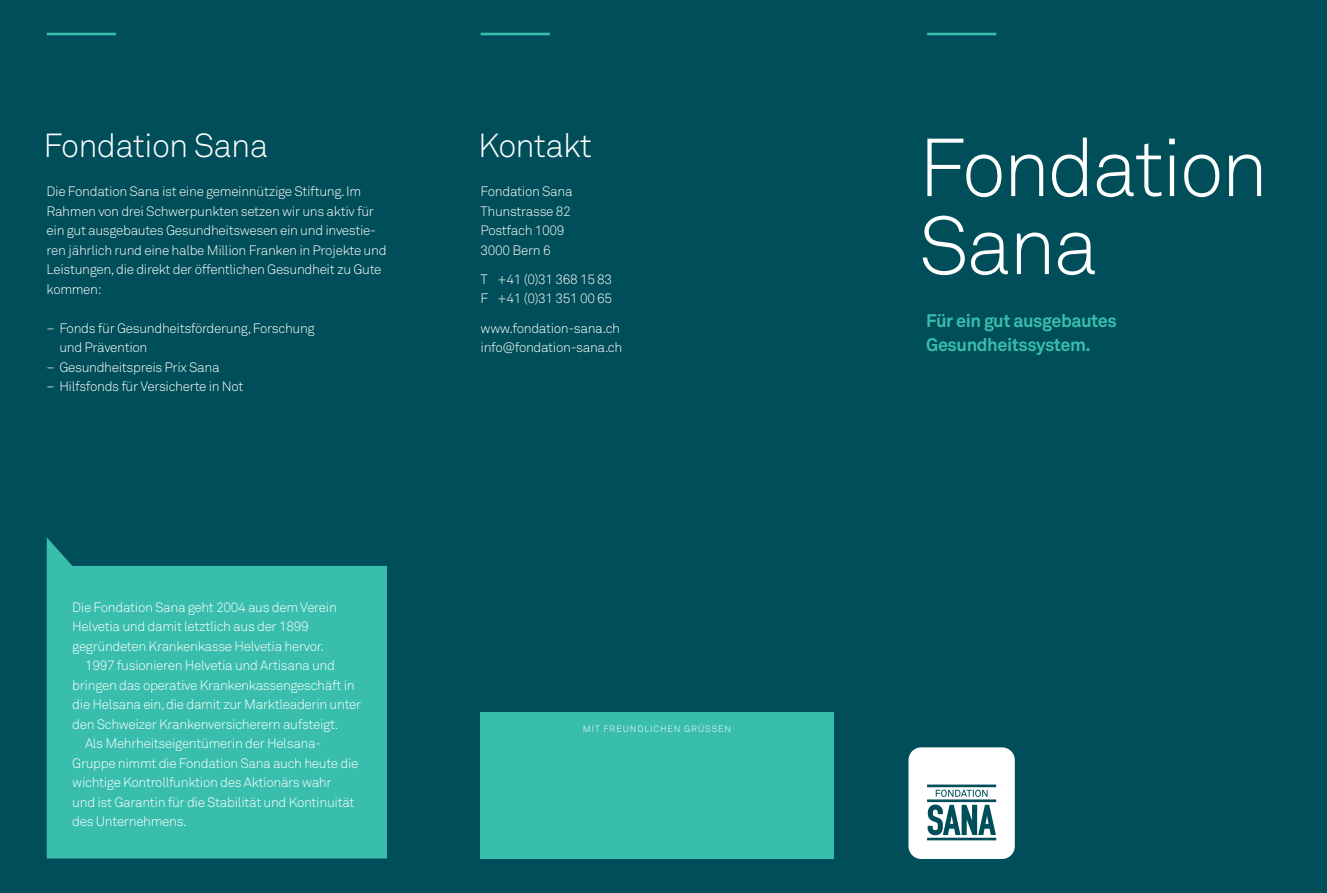
<style>
.page{position:relative;width:1327px;height:893px;background:#004e59}
.page>*{position:absolute;margin:0;border:0;box-sizing:border-box;transform-origin:0 0}
.t1{font:300 81px/78px "Akkurat Std";letter-spacing:-.035em;color:#fff}
.t2{font:300 33px "Akkurat Std";letter-spacing:-.025em;color:#fff}
.t3{font:700 18px/24px "Akkurat Std";letter-spacing:-.025em;color:#39beae}
.t4{font:300 13.5px/19.5px "Akkurat Std";letter-spacing:-.025em;color:#fff}
.t5{font:300 9px "Akkurat Std";letter-spacing:.1em;color:#fff}
</style>
<div class="page">
<svg style="left:908px;top:747px;width:107px;height:112px;background:#d0dee0"></svg>
<hr style="left:927px;top:33px;width:69px;height:2px;background:#39beae">
<hr style="left:480px;top:33px;width:70px;height:2px;background:#39beae">
<hr style="left:47px;top:33px;width:69px;height:2px;background:#39beae">
<div style="left:480px;top:712px;width:353px;height:146px;background:#39beae"></div>
<svg style="left:47px;top:538px;width:340px;height:320px;background:#34b4a6"></svg>
<h2 class="t2" style="left:43px;top:126px;width:226px">Fondation Sana</h2>
<h2 class="t2" style="left:478px;top:126px;width:116px">Kontakt</h2>
<p class="t4" style="left:480px;top:182px;width:93px">Fondation Sana<br>Thunstrasse 82<br>Postfach 1009<br>3000 Bern 6</p>
<p class="t4" style="left:480px;top:270px;width:133px">T +41 (0)31 368 15 83<br>F +41 (0)31 351 00 65</p>
<p class="t4" style="left:480px;top:318px;width:143px">www.fondation-sana.ch info@fondation-sana.ch</p>
<p class="t4" style="left:47px;top:182px;width:341px">Die Fondation Sana ist eine gemeinnützige Stiftung. Im Rahmen von drei Schwerpunkten setzen wir uns aktiv für ein gut ausgebautes Gesundheitswesen ein und investie&shy;ren jährlich rund eine halbe Million Franken in Projekte und Leistungen, die direkt der öffentlichen Gesundheit zu Gute kommen:</p>
<p class="t4" style="left:59px;top:318px;width:257px;text-indent:-13px">– Fonds für Gesundheitsförderung, Forschung und Prävention</p>
<p class="t4" style="left:47px;top:357px;width:175px">– Gesundheitspreis Prix Sana</p>
<p class="t4" style="left:47px;top:377px;width:198px">– Hilfsfonds für Versicherte in Not</p>
<p class="t4" style="left:72px;top:597px;width:266px">Die Fondation Sana geht 2004 aus dem Verein</p>
<p class="t4" style="left:72px;top:617px;width:238px">Helvetia und damit letztlich aus der 1899</p>
<p class="t4" style="left:72px;top:636px;width:253px">gegründeten Krankenkasse Helvetia hervor.</p>
<p class="t4" style="left:85px;top:656px;width:251px">1997 fusionieren Helvetia und Artisana und</p>
<p class="t4" style="left:72px;top:675px;width:284px">bringen das operative Krankenkassengeschäft in</p>
<p class="t4" style="left:72px;top:695px;width:290px">die Helsana ein, die damit zur Marktleaderin unter</p>
<p class="t4" style="left:72px;top:714px;width:268px">den Schweizer Krankenversicherern aufsteigt.</p>
<p class="t4" style="left:85px;top:734px;width:238px">Als Mehrheitseigentümerin der Helsana-</p>
<p class="t4" style="left:72px;top:753px;width:288px">Gruppe nimmt die Fondation Sana auch heute die</p>
<p class="t4" style="left:72px;top:773px;width:261px">wichtige Kontrollfunktion des Aktionärs wahr</p>
<p class="t4" style="left:72px;top:792px;width:284px">und ist Garantin für die Stabilität und Kontinuität</p>
<p class="t4" style="left:72px;top:812px;width:116px">des Unternehmens.</p>
<p class="t5" style="left:583px;top:724px;width:150px">MIT FREUNDLICHEN GRÜSSEN</p>
<h1 class="t1" style="left:918px;top:130px;width:351px">Fondation<br>Sana</h1>
<h3 class="t3" style="left:926px;top:309px;width:192px">Für ein gut ausgebautes<br>Gesundheitssystem.</h3>
</div>
